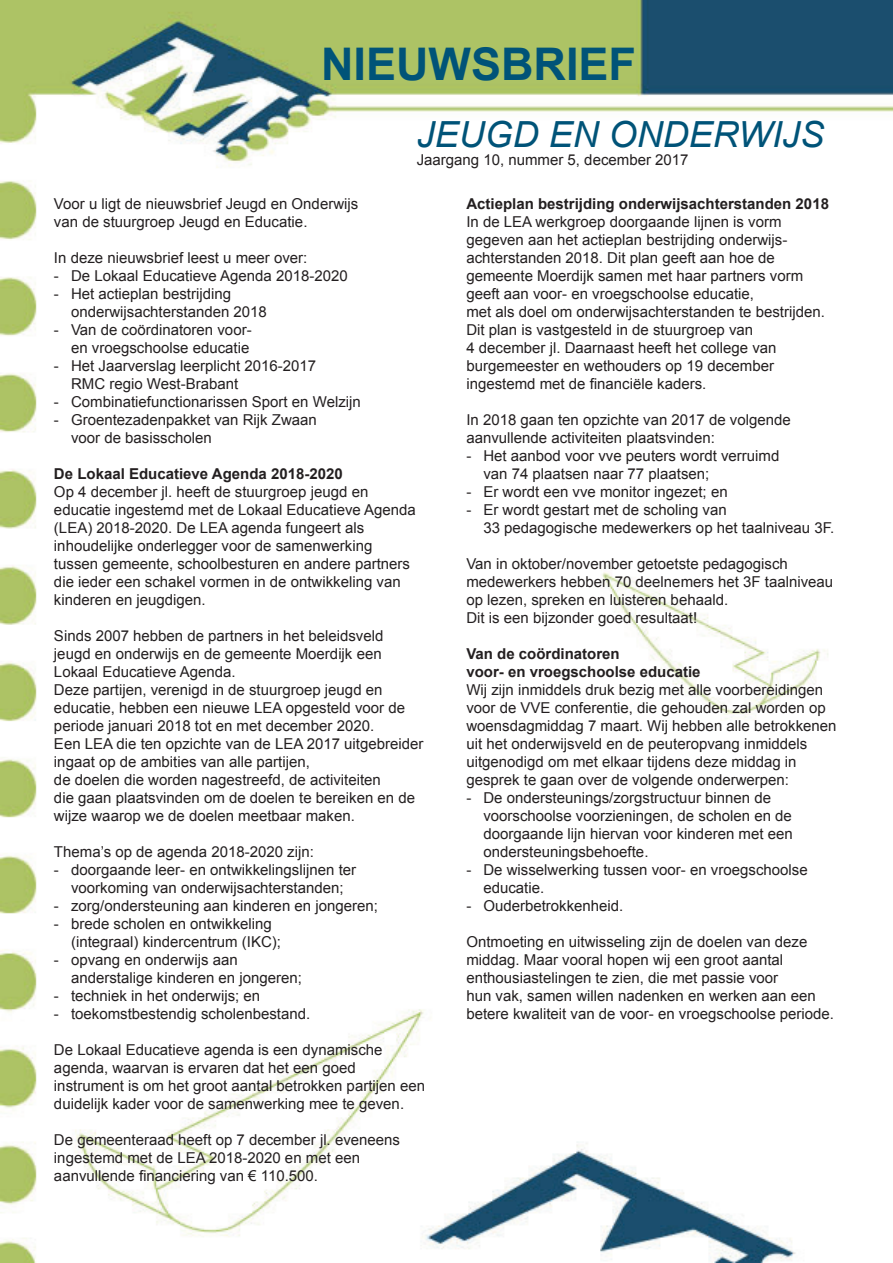
<style>
.page{position:relative;width:893px;height:1263px;background:#fff}
.page>*{position:absolute;margin:0;border:0;box-sizing:border-box;transform-origin:0 0}
.t1{font:700 45px "Arial";color:#005378}
.t2{font:italic 36px "Arial";color:#005378}
.t3{font:15px/18px "Arial";color:#231f20}
.t4{font:700 15px/18px "Arial";color:#231f20}
</style>
<div class="page">
<img style="left:0;top:1px;width:893px;height:1261px">
<h1 class="t1" style="left:321px;top:34px;width:317px">NIEUWSBRIEF</h1>
<h2 class="t2" style="left:417px;top:111px;width:409px">JEUGD EN ONDERWIJS</h2>
<p class="t3" style="left:417px;top:151px;width:273px">Jaargang 10, nummer 5, december 2017</p>
<p class="t3" style="left:54px;top:195px;width:306px">Voor u ligt de nieuwsbrief Jeugd en Onderwijs van de stuurgroep Jeugd en Educatie.</p>
<p class="t3" style="left:54px;top:249px;width:255px">In deze nieuwsbrief leest u meer over:</p>
<p class="t3" style="left:54px;top:267px;width:295px">- De Lokaal Educatieve Agenda 2018-2020</p>
<p class="t3" style="left:71px;top:285px;width:197px;text-indent:-17px">- Het actieplan bestrijding onderwijsachterstanden 2018</p>
<p class="t3" style="left:54px;top:321px;width:199px;text-align:right">- Van de coördinatoren voor&shy;en vroegschoolse educatie</p>
<p class="t3" style="left:71px;top:357px;width:247px;text-indent:-17px">- Het Jaarverslag leerplicht 2016-2017<br>RMC regio West-Brabant</p>
<p class="t3" style="left:54px;top:393px;width:308px">- Combinatiefunctionarissen Sport en Welzijn</p>
<p class="t3" style="left:71px;top:411px;width:247px;text-indent:-17px">- Groentezadenpakket van Rijk Zwaan voor de basisscholen</p>
<p class="t4" style="left:54px;top:465px;width:290px">De Lokaal Educatieve Agenda 2018-2020</p>
<p class="t3" style="left:54px;top:483px;width:363px">Op 4 december jl. heeft de stuurgroep jeugd en educatie ingestemd met de Lokaal Educatieve Agenda (LEA) 2018-2020. De LEA agenda fungeert als inhoudelijke onderlegger voor de samenwerking tussen gemeente, schoolbesturen en andere partners die ieder een schakel vormen in de ontwikkeling van kinderen en jeugdigen.</p>
<p class="t3" style="left:54px;top:627px;width:371px">Sinds 2007 hebben de partners in het beleidsveld jeugd en onderwijs en de gemeente Moerdijk een Lokaal Educatieve Agenda.<br>Deze partijen, verenigd in de stuurgroep jeugd en educatie, hebben een nieuwe LEA opgesteld voor de periode januari 2018 tot en met december 2020.<br>Een LEA die ten opzichte van de LEA 2017 uitgebreider ingaat op de ambities van alle partijen,<br>de doelen die worden nagestreefd, de activiteiten<br>die gaan plaatsvinden om de doelen te bereiken en de wijze waarop we de doelen meetbaar maken.</p>
<p class="t3" style="left:54px;top:843px;width:261px">Thema’s op de agenda 2018-2020 zijn:</p>
<p class="t3" style="left:54px;top:861px;width:304px;text-align:center">- doorgaande leer- en ontwikkelingslijnen ter voorkoming van onderwijsachterstanden;</p>
<p class="t3" style="left:54px;top:897px;width:325px">- zorg/ondersteuning aan kinderen en jongeren;</p>
<p class="t3" style="left:71px;top:915px;width:212px;text-indent:-17px">- brede scholen en ontwikkeling (integraal) kindercentrum (IKC);</p>
<p class="t3" style="left:71px;top:951px;width:232px;text-indent:-17px">- opvang en onderwijs aan anderstalige kinderen en jongeren;</p>
<p class="t3" style="left:54px;top:987px;width:208px">- techniek in het onderwijs; en</p>
<p class="t3" style="left:54px;top:1005px;width:258px">- toekomstbestendig scholenbestand.</p>
<p class="t3" style="left:54px;top:1041px;width:373px">De Lokaal Educatieve agenda is een dynamische agenda, waarvan is ervaren dat het een goed instrument is om het groot aantal betrokken partijen een duidelijk kader voor de samenwerking mee te geven.</p>
<p class="t3" style="left:54px;top:1131px;width:348px">De gemeenteraad heeft op 7 december jl. eveneens ingestemd met de LEA 2018-2020 en met een aanvullende financiering van € 110.500.</p>
<p class="t4" style="left:466px;top:195px;width:364px">Actieplan bestrijding onderwijsachterstanden 2018</p>
<p class="t3" style="left:466px;top:213px;width:360px">In de LEA werkgroep doorgaande lijnen is vorm gegeven aan het actieplan bestrijding onderwijs&shy;achterstanden 2018. Dit plan geeft aan hoe de gemeente Moerdijk samen met haar partners vorm geeft aan voor- en vroegschoolse educatie,<br>met als doel om onderwijsachterstanden te bestrijden.<br>Dit plan is vastgesteld in de stuurgroep van<br>4 december jl. Daarnaast heeft het college van burgemeester en wethouders op 19 december ingestemd met de financiële kaders.</p>
<p class="t3" style="left:466px;top:411px;width:326px">In 2018 gaan ten opzichte van 2017 de volgende aanvullende activiteiten plaatsvinden:</p>
<p class="t3" style="left:483px;top:447px;width:297px;text-indent:-17px">- Het aanbod voor vve peuters wordt verruimd van 74 plaatsen naar 77 plaatsen;</p>
<p class="t3" style="left:466px;top:483px;width:263px">- Er wordt een vve monitor ingezet; en</p>
<p class="t3" style="left:483px;top:501px;width:353px;text-indent:-17px">- Er wordt gestart met de scholing van<br>33 pedagogische medewerkers op het taalniveau 3F.</p>
<p class="t3" style="left:466px;top:555px;width:368px">Van in oktober/november getoetste pedagogisch medewerkers hebben 70 deelnemers het 3F taalniveau op lezen, spreken en luisteren behaald.<br>Dit is een bijzonder goed resultaat!</p>
<p class="t4" style="left:466px;top:645px;width:236px">Van de coördinatoren<br>voor- en vroegschoolse educatie</p>
<p class="t3" style="left:466px;top:681px;width:372px">Wij zijn inmiddels druk bezig met alle voorbereidingen voor de VVE conferentie, die gehouden zal worden op woensdagmiddag 7 maart. Wij hebben alle betrokkenen uit het onderwijsveld en de peuteropvang inmiddels uitgenodigd om met elkaar tijdens deze middag in gesprek te gaan over de volgende onderwerpen:</p>
<p class="t3" style="left:483px;top:789px;width:311px;text-indent:-17px">- De ondersteunings/zorgstructuur binnen de voorschoolse voorzieningen, de scholen en de doorgaande lijn hiervan voor kinderen met een ondersteuningsbehoefte.</p>
<p class="t3" style="left:483px;top:861px;width:326px;text-indent:-17px">- De wisselwerking tussen voor- en vroegschoolse educatie.</p>
<p class="t3" style="left:466px;top:897px;width:159px">- Ouderbetrokkenheid.</p>
<p class="t3" style="left:466px;top:933px;width:369px">Ontmoeting en uitwisseling zijn de doelen van deze middag. Maar vooral hopen wij een groot aantal enthousiastelingen te zien, die met passie voor<br>hun vak, samen willen nadenken en werken aan een betere kwaliteit van de voor- en vroegschoolse periode.</p>
</div>
